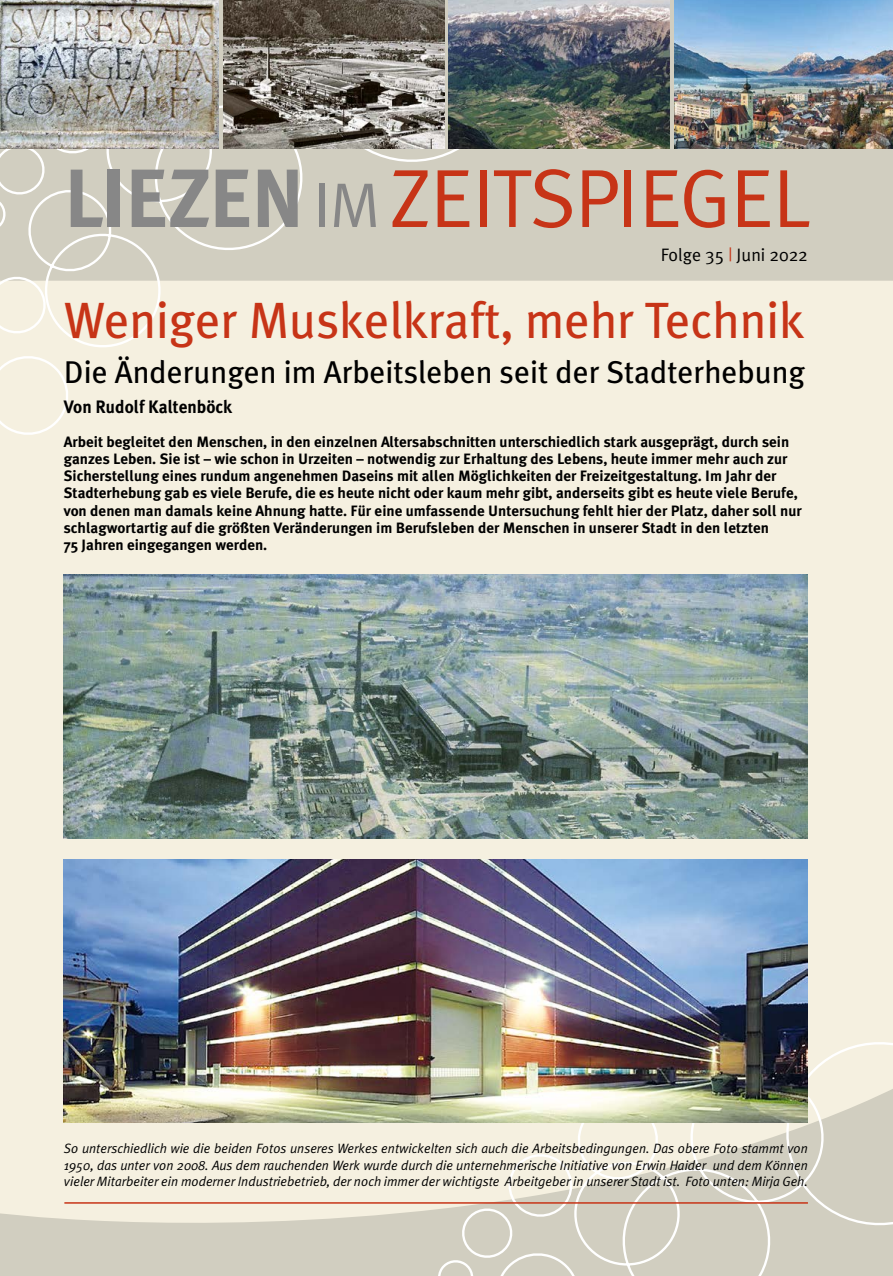
<style>
.page{position:relative;width:893px;height:1276px;background:#d1cec0}
.page>*{position:absolute;margin:0;border:0;box-sizing:border-box;transform-origin:0 0}
.t1{font:82.5px "Meta Plus Normal";letter-spacing:-.015em;color:#c73417}
.t2{font:51px "Meta Plus";color:#c73417}
.t3{font:31.5px "Meta Plus";color:#000}
.t4{font:700 18px "Meta Plus";color:#000;scale:.96 1}
.t5{font:18px "Meta Plus Normal";color:#000}
.t6{font:700 15px/17.2px "Meta Plus";color:#000}
.t7{font:italic 13.5px/16.8px "Meta Plus Normal";color:#000;text-align:justify}
.s1{font-family:"Meta Plus";font-weight:700;color:#878787}
.s2{font-size:63px;color:#878787}
.s3{color:#c73417}
</style>
<div class="page">
<div style="left:0;top:281px;width:893px;height:942px;background:#f5f0e0"></div>
<svg style="left:438px;top:1042px;width:455px;height:234px"></svg>
<svg style="left:0;top:0;width:505px;height:435px"></svg>
<img style="left:223px;top:0;width:221px;height:149px">
<img style="left:0;top:0;width:219px;height:149px">
<img style="left:674px;top:0;width:219px;height:149px">
<img style="left:449px;top:0;width:221px;height:149px">
<img style="left:64px;top:574px;width:744px;height:264px">
<img style="left:64px;top:859px;width:744px;height:263px">
<hr style="left:64px;top:1202px;width:744px;height:1px;background:#c73417">
<h1 class="t1" style="left:64px;top:151px;width:748px"><span class="s1">LIEZEN</span> <span class="s2">IM</span> ZEITSPIEGEL</h1>
<p class="t5" style="left:661px;top:244px;width:149px">Folge 35 <span class="s3">|</span> Juni 2022</p>
<h2 class="t2" style="left:64px;top:291px;width:742px">Weniger Muskelkraft, mehr Technik</h2>
<h3 class="t3" style="left:64px;top:354px;width:743px">Die Änderungen im Arbeitsleben seit der Stadterhebung</h3>
<p class="t4" style="left:64px;top:396px;width:177px">Von Rudolf Kaltenböck</p>
<p class="t6" style="left:64px;top:433px;width:739px">Arbeit begleitet den Menschen, in den einzelnen Altersabschnitten unterschiedlich stark ausgeprägt, durch sein ganzes Leben. Sie ist – wie schon in Urzeiten – notwendig zur Erhaltung des Lebens, heute immer mehr auch zur Sicherstellung eines rundum angenehmen Daseins mit allen Möglichkeiten der Freizeitgestaltung. Im Jahr der Stadterhebung gab es viele Berufe, die es heute nicht oder kaum mehr gibt, anderseits gibt es heute viele Berufe, von denen man damals keine Ahnung hatte. Für eine umfassende Untersuchung fehlt hier der Platz, daher soll nur schlagwortartig auf die größten Veränderungen im Berufsleben der Menschen in unserer Stadt in den letzten<br>75 Jahren eingegangen werden.</p>
<p class="t7" style="left:64px;top:1139px;width:746px">So unterschiedlich wie die beiden Fotos unseres Werkes entwickelten sich auch die Arbeitsbedingungen. Das obere Foto stammt von 1950, das unter von 2008. Aus dem rauchenden Werk wurde durch die unternehmerische Initiative von Erwin Haider und dem Können vieler Mitarbeiter ein moderner Industriebetrieb, der noch immer der wichtigste Arbeitgeber in unserer Stadt ist. Foto unten: Mirja Geh.</p>
</div>
